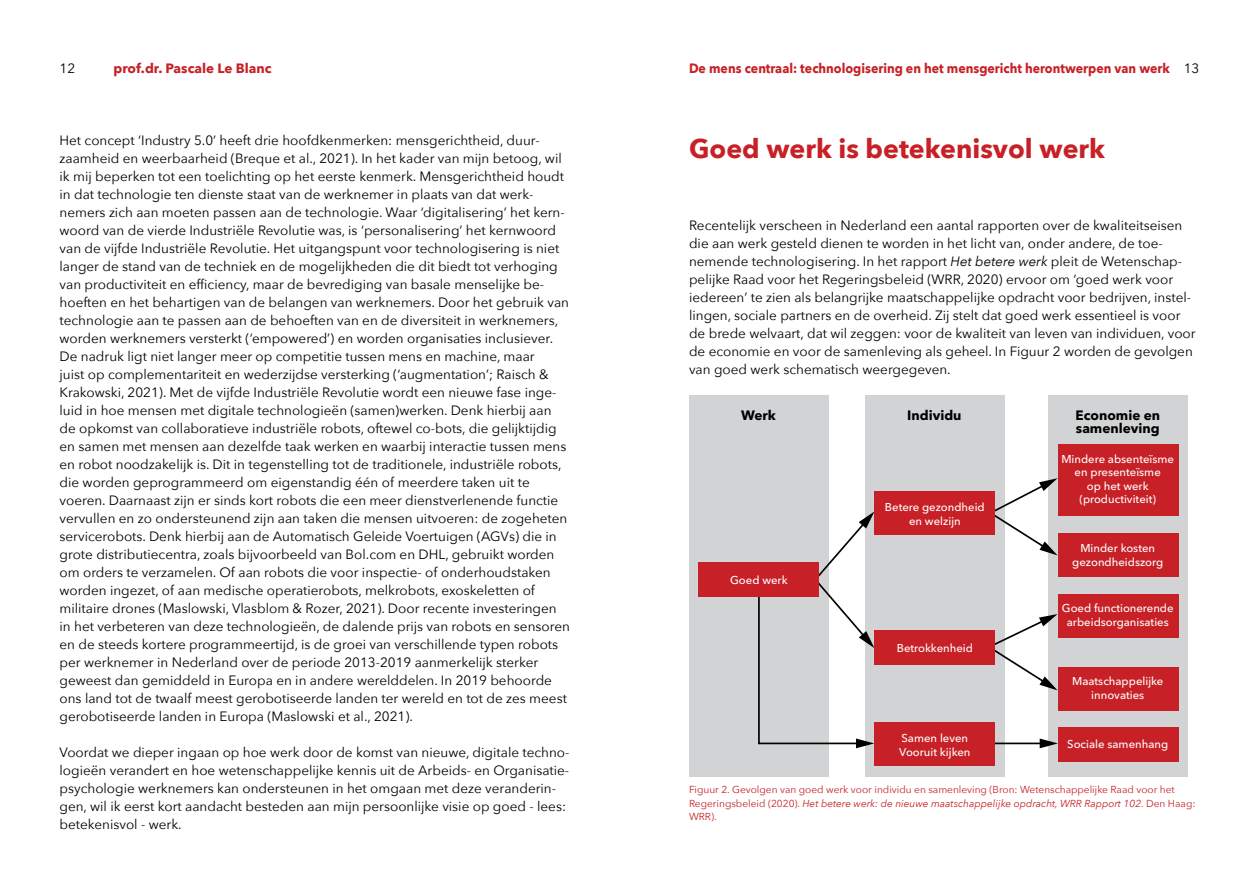
<style>
.page{position:relative;width:1259px;height:893px;background:#fff}
.page>*{position:absolute;margin:0;border:0;box-sizing:border-box;transform-origin:0 0}
.t1{font:700 26.7px "Avenir Next";color:#c72026}
.t2{font:13.5px/18px "Avenir Next";color:#000}
.t3{font:700 13.5px "Avenir Next";color:#c72026;scale:.92 1}
.t4{font:700 13.5px/13.5px "Avenir Next";color:#000}
.t5{font:700 13.5px "Avenir Next";color:#c72026}
.t6{font:500 11.25px/13.5px "Avenir Next";color:#fff;text-align:center}
.t7{font:10.2px/13.5px "Avenir Next";color:#c72026}
.s1{font-weight:400;color:#000}
.s2{font-style:italic}
</style>
<div class="page">
<div style="left:1048px;top:395px;width:140px;height:381px;background:#d1d3d4"></div>
<div style="left:865px;top:395px;width:139px;height:381px;background:#d1d3d4"></div>
<div style="left:689px;top:395px;width:140px;height:381px;background:#d1d3d4"></div>
<hr style="left:995px;top:743px;width:48px;height:1px;background:#000">
<svg style="left:1039px;top:738px;width:19px;height:10px"></svg>
<svg style="left:757px;top:512px;width:117px;height:236px"></svg>
<svg style="left:991px;top:478px;width:66px;height:77px"></svg>
<svg style="left:991px;top:614px;width:66px;height:76px"></svg>
<div style="left:698px;top:562px;width:121px;height:34px;background:#c72026"></div>
<div style="left:874px;top:630px;width:121px;height:34px;background:#c72026"></div>
<div style="left:874px;top:491px;width:121px;height:43px;background:#c72026"></div>
<div style="left:874px;top:722px;width:121px;height:43px;background:#c72026"></div>
<div style="left:1058px;top:728px;width:120px;height:34px;background:#c72026"></div>
<div style="left:1058px;top:667px;width:120px;height:43px;background:#c72026"></div>
<div style="left:1058px;top:594px;width:120px;height:43px;background:#c72026"></div>
<div style="left:1058px;top:533px;width:120px;height:43px;background:#c72026"></div>
<div style="left:1058px;top:444px;width:120px;height:71px;background:#c72026"></div>
<p class="t2" style="left:60px;top:59px;width:17px">12</p>
<p class="t5" style="left:114px;top:57px;width:159px">prof.dr. Pascale Le Blanc</p>
<p class="t3" style="left:689px;top:57px;width:556px">De mens centraal: technologisering en het mensgericht herontwerpen van werk <span class="s1">13</span></p>
<p class="t2" style="left:60px;top:131px;width:512px">Het concept ‘Industry 5.0’ heeft drie hoofdkenmerken: mensgerichtheid, duur&shy;zaamheid en weerbaarheid (Breque et al., 2021). In het kader van mijn betoog, wil ik mij beperken tot een toelichting op het eerste kenmerk. Mensgerichtheid houdt in dat technologie ten dienste staat van de werknemer in plaats van dat werk&shy;nemers zich aan moeten passen aan de technologie. Waar ‘digitalisering’ het kern&shy;woord van de vierde Industriële Revolutie was, is ‘personalisering’ het kernwoord van de vijfde Industriële Revolutie. Het uitgangspunt voor technologisering is niet langer de stand van de techniek en de mogelijkheden die dit biedt tot verhoging van productiviteit en efficiency, maar de bevrediging van basale menselijke be&shy;hoeften en het behartigen van de belangen van werknemers. Door het gebruik van technologie aan te passen aan de behoeften van en de diversiteit in werknemers, worden werknemers versterkt (‘empowered’) en worden organisaties inclusiever.<br>De nadruk ligt niet langer meer op competitie tussen mens en machine, maar<br>juist op complementariteit en wederzijdse versterking (‘augmentation’; Raisch &amp; Krakowski, 2021). Met de vijfde Industriële Revolutie wordt een nieuwe fase inge&shy;luid in hoe mensen met digitale technologieën (samen)werken. Denk hierbij aan de opkomst van collaboratieve industriële robots, oftewel co-bots, die gelijktijdig en samen met mensen aan dezelfde taak werken en waarbij interactie tussen mens en robot noodzakelijk is. Dit in tegenstelling tot de traditionele, industriële robots, die worden geprogrammeerd om eigenstandig één of meerdere taken uit te voeren. Daarnaast zijn er sinds kort robots die een meer dienstverlenende functie vervullen en zo ondersteunend zijn aan taken die mensen uitvoeren: de zogeheten servicerobots. Denk hierbij aan de Automatisch Geleide Voertuigen (AGVs) die in grote distributiecentra, zoals bijvoorbeeld van Bol.com en DHL, gebruikt worden om orders te verzamelen. Of aan robots die voor inspectie- of onderhoudstaken worden ingezet, of aan medische operatierobots, melkrobots, exoskeletten of militaire drones (Maslowski, Vlasblom &amp; Rozer, 2021). Door recente investeringen in het verbeteren van deze technologieën, de dalende prijs van robots en sensoren en de steeds kortere programmeertijd, is de groei van verschillende typen robots per werknemer in Nederland over de periode 2013-2019 aanmerkelijk sterker geweest dan gemiddeld in Europa en in andere werelddelen. In 2019 behoorde ons land tot de twaalf meest gerobotiseerde landen ter wereld en tot de zes meest gerobotiseerde landen in Europa (Maslowski et al., 2021).</p>
<p class="t2" style="left:60px;top:743px;width:511px">Voordat we dieper ingaan op hoe werk door de komst van nieuwe, digitale techno&shy;logieën verandert en hoe wetenschappelijke kennis uit de Arbeids- en Organisatie&shy;psychologie werknemers kan ondersteunen in het omgaan met deze veranderin&shy;gen, wil ik eerst kort aandacht besteden aan mijn persoonlijke visie op goed - lees: betekenisvol - werk.</p>
<h1 class="t1" style="left:689px;top:126px;width:417px">Goed werk is betekenisvol werk</h1>
<p class="t2" style="left:689px;top:216px;width:508px">Recentelijk verscheen in Nederland een aantal rapporten over de kwaliteitseisen die aan werk gesteld dienen te worden in het licht van, onder andere, de toe&shy;nemende technologisering. In het rapport <span class="s2">Het betere werk</span> pleit de Wetenschap&shy;pelijke Raad voor het Regeringsbeleid (WRR, 2020) ervoor om ‘goed werk voor iedereen’ te zien als belangrijke maatschappelijke opdracht voor bedrijven, instel&shy;lingen, sociale partners en de overheid. Zij stelt dat goed werk essentieel is voor de brede welvaart, dat wil zeggen: voor de kwaliteit van leven van individuen, voor de economie en voor de samenleving als geheel. In Figuur 2 worden de gevolgen van goed werk schematisch weergegeven.</p>
<p class="t4" style="left:741px;top:408px;width:36px">Werk</p>
<p class="t4" style="left:907px;top:408px;width:56px">Individu</p>
<p class="t4" style="left:1075px;top:408px;width:86px">Economie en samenleving</p>
<p class="t6" style="left:1061px;top:451px;width:114px">Mindere absenteïsme en presenteïsme<br>op het werk (productiviteit)</p>
<p class="t6" style="left:885px;top:500px;width:101px">Betere gezondheid en welzĳn</p>
<p class="t6" style="left:730px;top:573px;width:59px">Goed werk</p>
<p class="t6" style="left:896px;top:641px;width:78px">Betrokkenheid</p>
<p class="t6" style="left:899px;top:731px;width:73px;text-align:left">Samen leven<br>Vooruit kĳken</p>
<p class="t6" style="left:1072px;top:541px;width:92px">Minder kosten gezondheidszorg</p>
<p class="t6" style="left:1062px;top:601px;width:113px">Goed functionerende arbeidsorganisaties</p>
<p class="t6" style="left:1072px;top:674px;width:93px">Maatschappelĳke innovaties</p>
<p class="t6" style="left:1067px;top:737px;width:102px">Sociale samenhang</p>
<p class="t7" style="left:689px;top:782px;width:508px">Figuur 2. Gevolgen van goed werk voor individu en samenleving (Bron: Wetenschappelijke Raad voor het<br>Regeringsbeleid (2020). <span class="s2">Het betere werk: de nieuwe maatschappelijke opdracht, WRR Rapport 102</span>. Den Haag:<br>WRR).</p>
</div>
